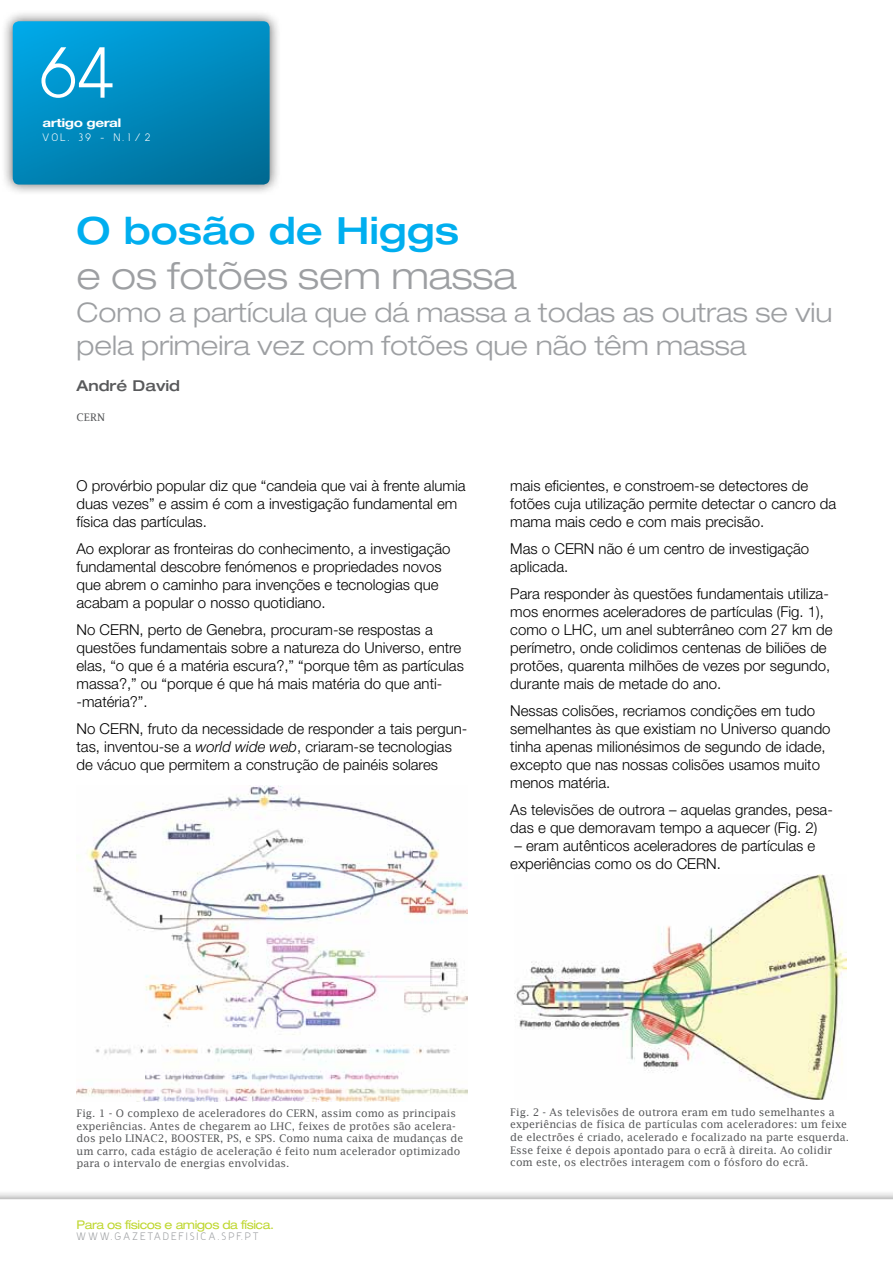
<style>
.page{position:relative;width:893px;height:1263px;background:#fff}
.page>*{position:absolute;margin:0;border:0;box-sizing:border-box;transform-origin:0 0}
.t1{font:60px "Y2 K Neophyte";color:#fff}
.t2{font:300 expanded 37.5px "Helvetica Neue LT Std";color:#9d9fa2}
.t3{font:500 expanded 37.5px "Helvetica Neue LT Std";color:#00aeef}
.t4{font:300 expanded 27px/33px "Helvetica Neue LT Std";color:#9d9fa2}
.t5{font:300 15px/18px "Helvetica Neue LT Std";color:#000}
.t6{font:500 expanded 15px "Helvetica Neue LT Std";color:#58595b}
.t7{font:expanded 12px "Helvetica Neue LT Std";letter-spacing:-.04em;color:#bfd730}
.t8{font:700 12px "Helvetica Neue LT Std";letter-spacing:-.03em;color:#fff;scale:1.28 1}
.t9{font:10.5px/12.6px "Lucida Fax";color:#58595b}
.t10{font:9px "Y2 K Neophyte";letter-spacing:.28em;color:#9d9fa2}
.t11{font:9px "Y2 K Neophyte";color:#fff}
.s1{font-style:italic}
</style>
<div class="page">
<div style="left:0;top:1190px;width:893px;height:73px;background:#000;opacity:.45"></div>
<svg style="left:0;top:1199px;width:893px;height:64px"></svg>
<div style="left:1px;top:10px;width:280px;height:186px;background:#000;opacity:.6"></div>
<img style="left:13px;top:21px;width:257px;height:164px">
<img style="left:77px;top:785px;width:391px;height:316px">
<img style="left:515px;top:874px;width:331px;height:226px">
<h1 class="t1" style="left:40px;top:32px;width:75px">64</h1>
<p class="t8" style="left:43px;top:116px;width:63px">artigo geral</p>
<p class="t11" style="left:43px;top:131px;width:109px">VOL. 39 - N. 1 / 2</p>
<h2 class="t3" style="left:77px;top:207px;width:384px">O bosão de Higgs</h2>
<h2 class="t2" style="left:77px;top:253px;width:441px">e os fotões sem massa</h2>
<h3 class="t4" style="left:77px;top:295px;width:757px">Como a partícula que dá massa a todas as outras se viu pela primeira vez com fotões que não têm massa</h3>
<p class="t6" style="left:77px;top:376px;width:105px">André David</p>
<p class="t9" style="left:77px;top:410px;width:30px">CERN</p>
<p class="t5" style="left:77px;top:477px;width:391px">O provérbio popular diz que “candeia que vai à frente alumia duas vezes” e assim é com a investigação fundamental em física das partículas.</p>
<p class="t5" style="left:77px;top:540px;width:376px">Ao explorar as fronteiras do conhecimento, a investigação fundamental descobre fenómenos e propriedades novos que abrem o caminho para invenções e tecnologias que acabam a popular o nosso quotidiano.</p>
<p class="t5" style="left:77px;top:621px;width:389px">No CERN, perto de Genebra, procuram-se respostas a questões fundamentais sobre a natureza do Universo, entre elas, “o que é a matéria escura?,” “porque têm as partículas massa?,” ou “porque é que há mais matéria do que anti--matéria?”.</p>
<p class="t5" style="left:77px;top:720px;width:392px">No CERN, fruto da necessidade de responder a tais pergun&shy;tas, inventou-se a <span class="s1">world wide web</span>, criaram-se tecnologias de vácuo que permitem a construção de painéis solares</p>
<p class="t5" style="left:510px;top:477px;width:327px">mais eficientes, e constroem-se detectores de fotões cuja utilização permite detectar o cancro da mama mais cedo e com mais precisão.</p>
<p class="t5" style="left:510px;top:540px;width:301px">Mas o CERN não é um centro de investigação aplicada.</p>
<p class="t5" style="left:510px;top:585px;width:324px">Para responder às questões fundamentais utiliza&shy;mos enormes aceleradores de partículas (Fig. 1), como o LHC, um anel subterrâneo com 27 km de perímetro, onde colidimos centenas de biliões de protões, quarenta milhões de vezes por segundo, durante mais de metade do ano.</p>
<p class="t5" style="left:510px;top:702px;width:322px">Nessas colisões, recriamos condições em tudo semelhantes às que existiam no Universo quando tinha apenas milionésimos de segundo de idade, excepto que nas nossas colisões usamos muito menos matéria.</p>
<p class="t5" style="left:510px;top:801px;width:324px">As televisões de outrora – aquelas grandes, pesa&shy;das e que demoravam tempo a aquecer (Fig. 2)</p>
<p class="t5" style="left:510px;top:837px;width:307px">– eram autênticos aceleradores de partículas e experiências como os do CERN.</p>
<p class="t9" style="left:77px;top:1107px;width:388px">Fig. 1 - O complexo de aceleradores do CERN, assim como as principais experiências. Antes de chegarem ao LHC, feixes de protões são acelera&shy;dos pelo LINAC2, BOOSTER, PS, e SPS. Como numa caixa de mudanças de um carro, cada estágio de aceleração é feito num acelerador optimizado para o intervalo de energias envolvidas.</p>
<p class="t9" style="left:510px;top:1106px;width:340px">Fig. 2 - As televisões de outrora eram em tudo semelhantes a experiências de física de partículas com aceleradores: um feixe de electrões é criado, acelerado e focalizado na parte esquerda.<br>Esse feixe é depois apontado para o ecrã à direita. Ao colidir com este, os electrões interagem com o fósforo do ecrã.</p>
<p class="t7" style="left:77px;top:1217px;width:199px">Para os físicos e amigos da física.</p>
<p class="t10" style="left:77px;top:1230px;width:183px">WWW.GAZETADEFISICA.SPF.PT</p>
</div>
